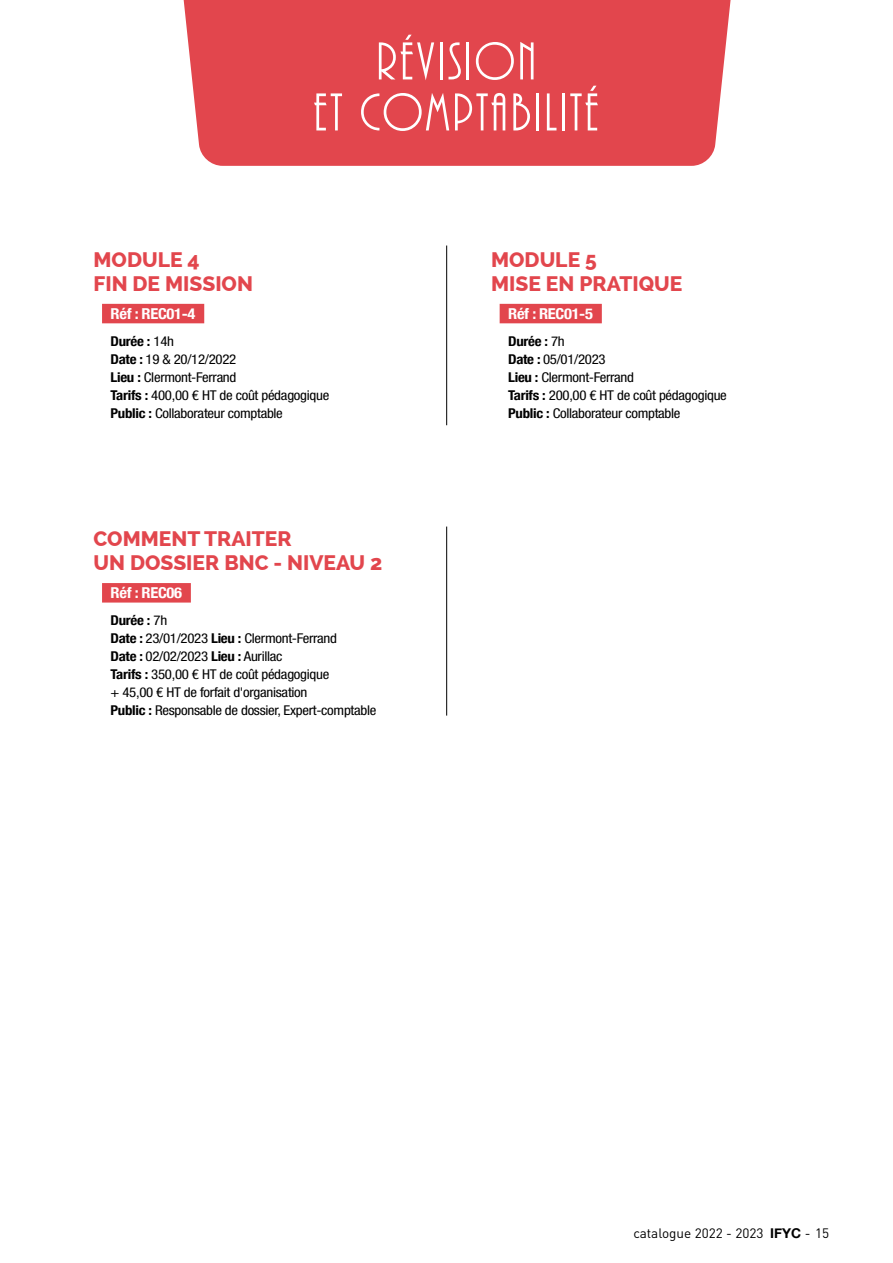
<style>
.page{position:relative;width:893px;height:1263px;background:#fff}
.page>*{position:absolute;margin:0;border:0;box-sizing:border-box;transform-origin:0 0}
.t1{font:55.5px/51px "ARBONNIE";letter-spacing:.05em;color:#fff;text-align:center}
.t2{font:800 21px/24px "Raleway";color:#e2464d}
.t3{font:700 condensed 15px "Helvetica Neue";letter-spacing:-.02em;color:#fff;scale:1.1 1}
.t4{font:condensed 13.5px/18px "Helvetica Neue LT Std";letter-spacing:-.02em;color:#000;scale:1.1 1}
.t5{font:13.5px "DIN";color:#000}
.t6{font:700 condensed 13.5px "Helvetica Neue";letter-spacing:-.02em;color:#000;scale:1.1 1}
.s1{font-family:"Helvetica Neue LT Std";font-weight:400}
.s2{font-family:"Helvetica Neue";font-weight:700}
</style>
<div class="page">
<div style="left:183px;top:0;width:548px;height:166px;background:#e2464d"></div>
<div style="left:102px;top:304px;width:102px;height:19px;background:#e2464d"></div>
<div style="left:500px;top:304px;width:102px;height:19px;background:#e2464d"></div>
<div style="left:102px;top:583px;width:89px;height:19px;background:#e2464d"></div>
<hr style="left:446px;top:245px;width:1px;height:180px;background:#000">
<hr style="left:446px;top:527px;width:1px;height:189px;background:#000">
<h1 class="t1" style="left:313px;top:35px;width:287px">RÉVISION<br>ET COMPTABILITÉ</h1>
<h2 class="t2" style="left:94px;top:248px;width:161px">MODULE 4<br>FIN DE MISSION</h2>
<p class="t3" style="left:111px;top:301px;width:79px">Réf : REC01-4</p>
<p class="t6" style="left:111px;top:330px;width:59px">Durée : <span class="s1">14h</span></p>
<p class="t4" style="left:111px;top:350px;width:200px"><span class="s2">Date :</span> 19 &amp; 20/12/2022<br><span class="s2">Lieu :</span> Clermont-Ferrand<br><span class="s2">Tarifs :</span> 400,00 € HT de coût pédagogique<br><span class="s2">Public :</span> Collaborateur comptable</p>
<h2 class="t2" style="left:94px;top:527px;width:290px">COMMENT TRAITER<br>UN DOSSIER BNC - NIVEAU 2</h2>
<p class="t3" style="left:111px;top:580px;width:66px">Réf : REC06</p>
<p class="t6" style="left:111px;top:609px;width:53px">Durée : <span class="s1">7h</span></p>
<p class="t4" style="left:111px;top:629px;width:243px"><span class="s2">Date :</span> 23/01/2023 <span class="s2">Lieu :</span> Clermont-Ferrand<br><span class="s2">Date :</span> 02/02/2023 <span class="s2">Lieu :</span> Aurillac<br><span class="s2">Tarifs :</span> 350,00 € HT de coût pédagogique<br>+ 45,00 € HT de forfait d'organisation<br><span class="s2">Public :</span> Responsable de dossier, Expert-comptable</p>
<h2 class="t2" style="left:491px;top:248px;width:193px">MODULE 5<br>MISE EN PRATIQUE</h2>
<p class="t3" style="left:508px;top:301px;width:79px">Réf : REC01-5</p>
<p class="t6" style="left:508px;top:330px;width:53px">Durée : <span class="s1">7h</span></p>
<p class="t4" style="left:508px;top:350px;width:200px"><span class="s2">Date :</span> 05/01/2023<br><span class="s2">Lieu :</span> Clermont-Ferrand<br><span class="s2">Tarifs :</span> 200,00 € HT de coût pédagogique<br><span class="s2">Public :</span> Collaborateur comptable</p>
<p class="t5" style="left:633px;top:1225px;width:197px">catalogue 2022 - 2023 <span class="s2">IFYC</span> - 15</p>
</div>
